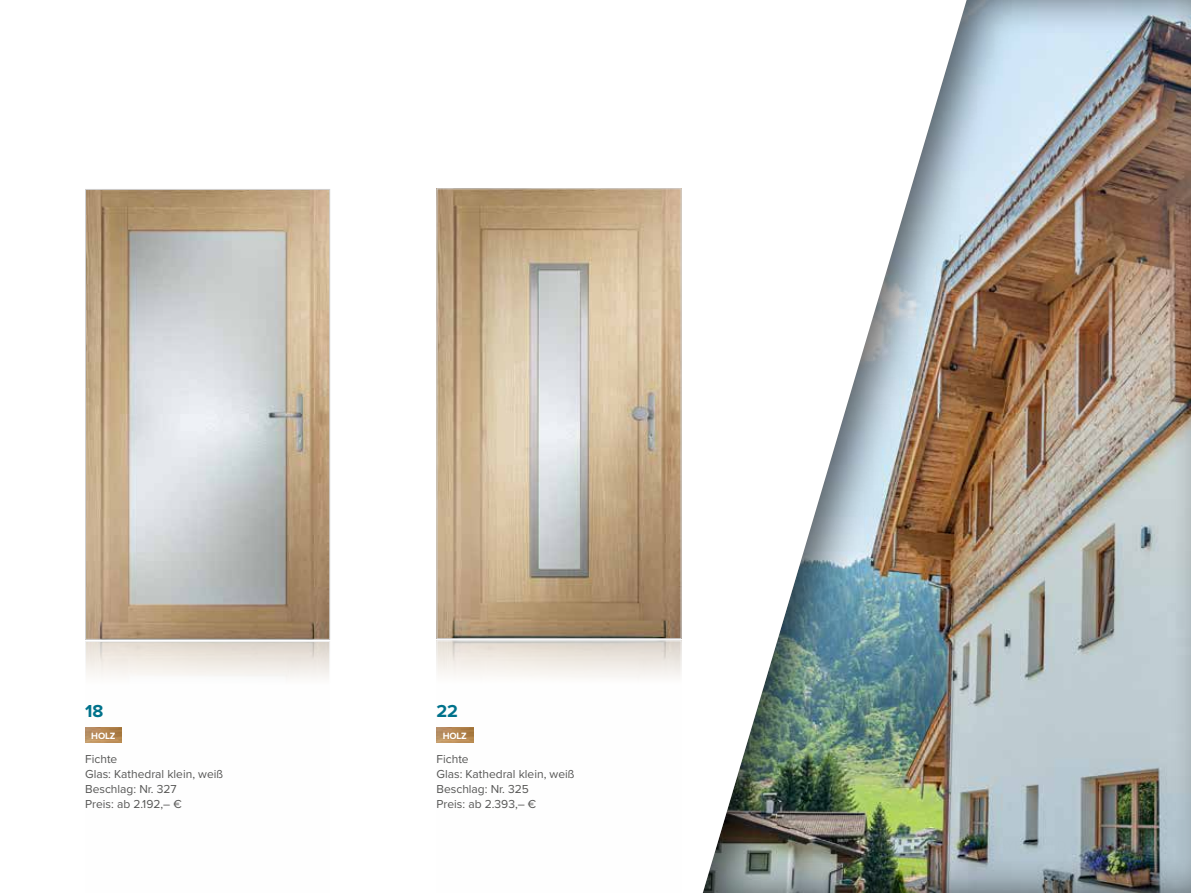
<style>
.page{position:relative;width:1191px;height:893px;background:#fff}
.page>*{position:absolute;margin:0;border:0;box-sizing:border-box;transform-origin:0 0}
.t1{font:700 18px "Proxima Nova";color:#00728b}
.t2{font:12px/15px "Proxima Nova";color:#565655}
.t3{font:700 9.45px "Proxima Nova";letter-spacing:-.02em;color:#fff}
</style>
<div class="page">
<svg style="left:436px;top:640px;width:245px;height:103px"></svg>
<svg style="left:85px;top:641px;width:245px;height:102px"></svg>
<img style="left:436px;top:728px;width:37px;height:14px">
<img style="left:85px;top:728px;width:37px;height:14px">
<div style="left:698px;top:0;width:493px;height:893px;background:#000;opacity:.6"></div>
<img style="left:87px;top:191px;width:241px;height:447px">
<div style="left:85px;top:189px;width:245px;height:451px;border:1px solid #d0d0d1"></div>
<img style="left:438px;top:190px;width:241px;height:447px">
<div style="left:436px;top:188px;width:245px;height:451px;border:1px solid #d0d0d1"></div>
<h1 class="t1" style="left:85px;top:697px;width:20px">18</h1>
<p class="t2" style="left:85px;top:751px;width:139px">Fichte<br>Glas: Kathedral klein, weiß<br>Beschlag: Nr. 327<br>Preis: ab 2.192,– €</p>
<p class="t2" style="left:436px;top:751px;width:139px">Fichte<br>Glas: Kathedral klein, weiß<br>Beschlag: Nr. 325<br>Preis: ab 2.393,– €</p>
<h1 class="t1" style="left:436px;top:697px;width:23px">22</h1>
<p class="t3" style="left:91px;top:729px;width:26px">HOLZ</p>
<p class="t3" style="left:443px;top:729px;width:26px">HOLZ</p>
</div>
